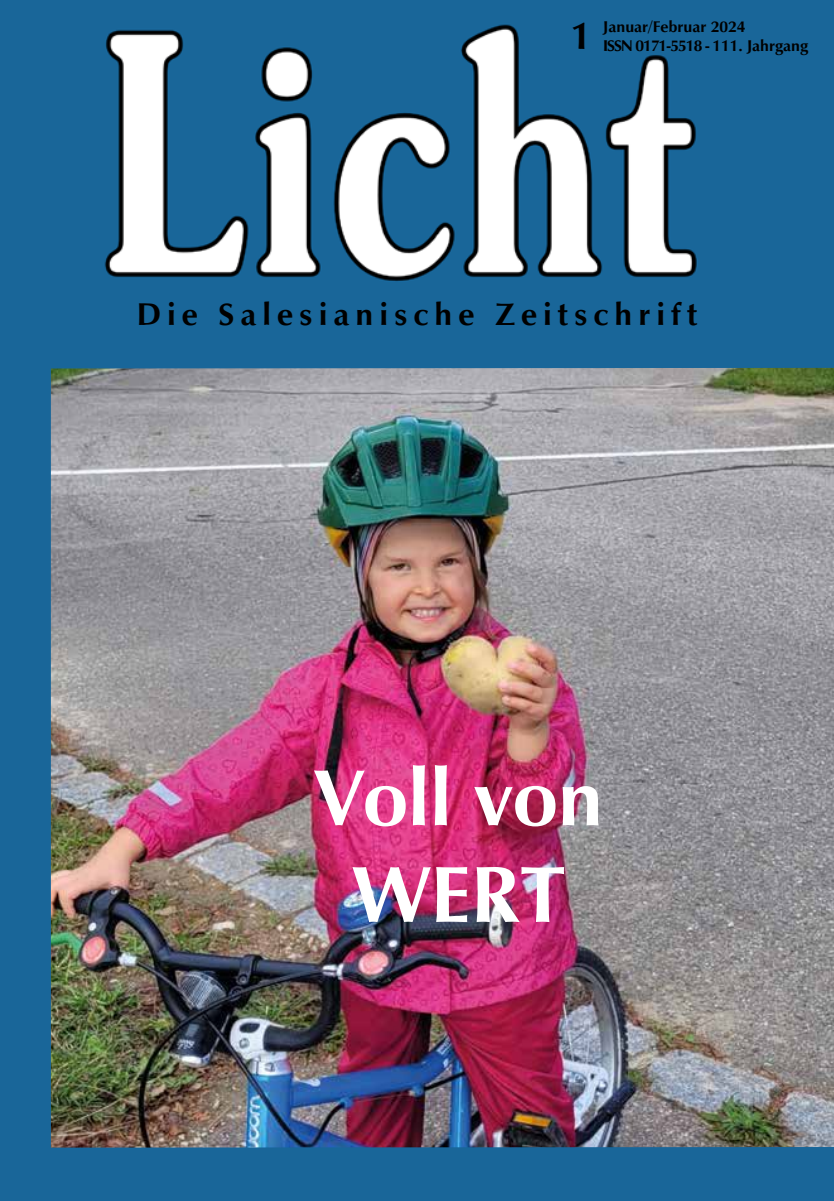
<style>
.page{position:relative;width:834px;height:1201px;background:#fff}
.page>*{position:absolute;margin:0;border:0;box-sizing:border-box;transform-origin:0 0}
.t1{font:700 80.5px/96.6px "Zapf Humanist 601 BT";color:#fff;text-align:center}
.t2{font:700 38.5px "Zapf Humanist 601 BT";color:#000}
.t3{font:700 31.5px "Zapf Humanist 601 BT";letter-spacing:.19em;color:#000}
.t4{font:700 15.75px/18.9px "Zapf Humanist 601 BT";color:#000}
</style>
<div class="page">
<img style="left:0;top:0;width:833px;height:1200px">
<img style="left:51px;top:368px;width:782px;height:779px">
<h2 class="t2" style="left:570px;top:12px;width:23px">1</h2>
<p class="t4" style="left:603px;top:17px;width:206px">Januar/Februar 2024<br>ISSN 0171-5518 - 111. Jahrgang</p>
<h3 class="t3" style="left:137px;top:295px;width:561px">Die Salesianische Zeitschrift</h3>
<h1 class="t1" style="left:315px;top:749px;width:290px">Voll von<br>WERT</h1>
</div>
